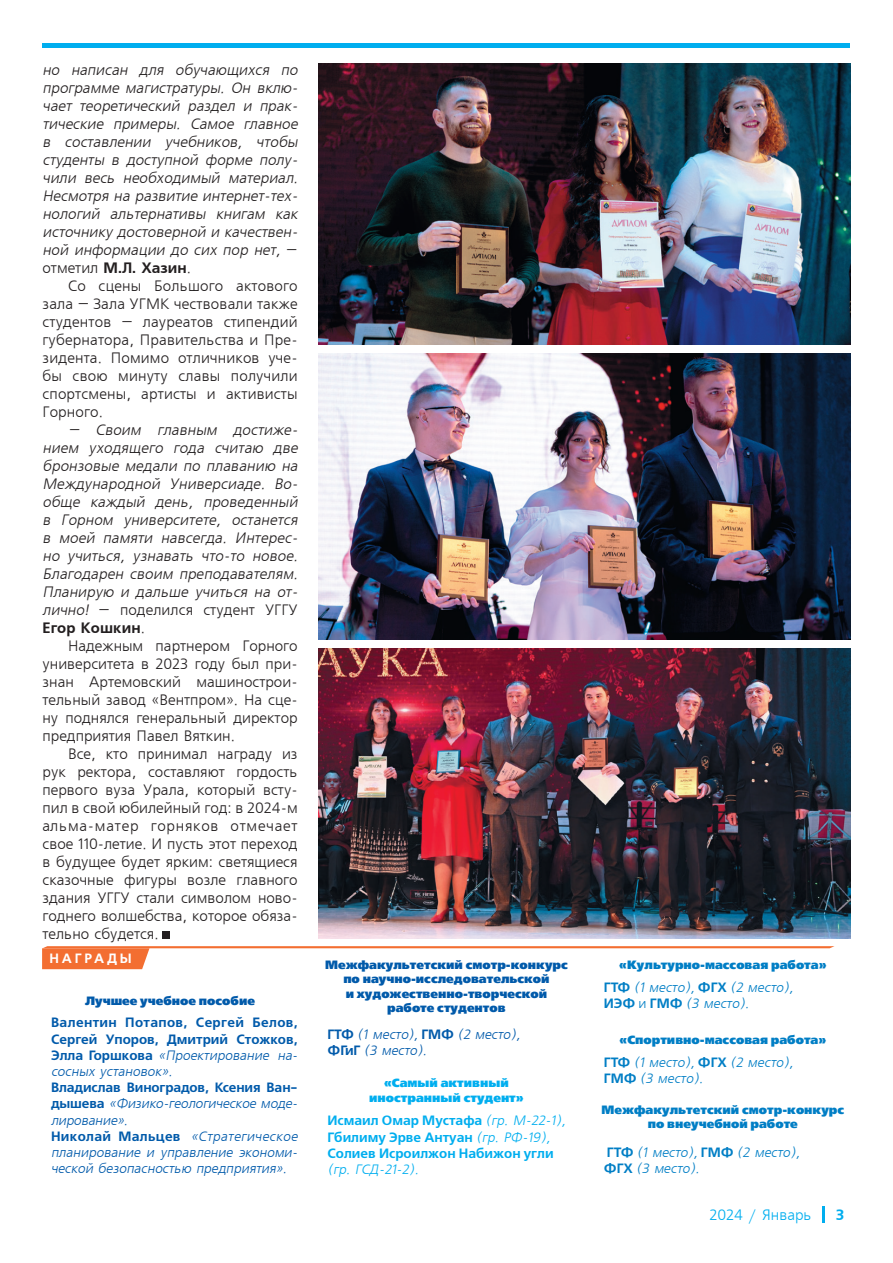
<style>
.page{position:relative;width:893px;height:1263px;background:#fff}
.page>*{position:absolute;margin:0;border:0;box-sizing:border-box;transform-origin:0 0}
.t1{font:15px/18px "Free Set CTT";color:#231f20;text-align:justify}
.t2{font:italic 15px/18px "Free Set CTT";color:#231f20}
.t3{font:15px "Free Set Cyrillic";color:#00aeef}
.t4{font:15px "Free Set Bold Cyrillic";color:#00aeef}
.t5{font:italic 13.5px/16.2px "Free Set CTT";color:#015aaa}
.t6{font:italic 13.5px "Free Set CTT";color:#007ec5}
.t7{font:600 13.5px/16.2px "Free Set";letter-spacing:.015em;color:#015aaa}
.t8{font:600 13.5px/16.2px "Free Set";color:#00aeef}
.t9{font:600 13.5px "Free Set";letter-spacing:.21em;color:#fff}
.t10{font:12px/14.4px "Free Set Extra CTT";color:#015aaa;text-align:center}
.t11{font:12px/14.4px "Free Set Extra CTT";color:#007ec5;text-align:center}
.t12{font:12px "Free Set Extra CTT";color:#00aeef}
.s1{font-style:normal}
.s2{font-family:"AXP Free Set C Bold";font-style:normal}
.s3{font-family:"Free Set CTT";font-weight:400;font-style:italic}
.s4{font-family:"Free Set";font-weight:600;font-style:normal}
</style>
<div class="page">
<svg style="left:822px;top:1206px;width:2px;height:16px"></svg>
<hr style="left:43px;top:44px;width:807px;height:4px;background:#00aeef">
<div style="left:162px;top:931px;width:8px;height:7px;background:#231f20"></div>
<svg style="left:42px;top:946px;width:792px;height:23px"></svg>
<img style="left:319px;top:64px;width:531px;height:281px">
<img style="left:319px;top:353px;width:531px;height:287px">
<img style="left:319px;top:648px;width:531px;height:291px">
<p class="t2" style="left:43px;top:61px;width:260px">но написан для обучающихся по программе магистратуры. Он вклю&shy;чает теоретический раздел и прак&shy;тические примеры. Самое главное в составлении учебников, чтобы студенты в доступной форме полу&shy;чили весь необходимый материал.<br>Несмотря на развитие интернет-тех&shy;нологий альтернативы книгам как источнику достоверной и качествен&shy;ной информации до сих пор нет, <span class="s1">– отметил</span> <span class="s2">М.Л. Хазин</span><span class="s1">.</span></p>
<p class="t1" style="left:43px;top:277px;width:257px;text-indent:26px">Со сцены Большого актового зала – Зала УГМК чествовали также студентов – лауреатов стипендий губернатора, Правительства и Пре&shy;зидента. Помимо отличников уче&shy;бы свою минуту славы получили спортсмены, артисты и активисты Горного.</p>
<p class="t2" style="left:43px;top:421px;width:260px;text-indent:26px">– Своим главным достиже&shy;нием уходящего года считаю две бронзовые медали по плаванию на<br>Международной Универсиаде. Во&shy;обще каждый день, проведенный в Горном университете, останется в моей памяти навсегда. Интерес&shy;но учиться, узнавать что-то новое.<br>Благодарен своим преподавателям.<br>Планирую и дальше учиться на от&shy;лично! <span class="s1">– поделился студент УГГУ<br></span><span class="s2">Егор Кошкин</span><span class="s1">.</span></p>
<p class="t1" style="left:43px;top:637px;width:257px;text-indent:26px">Надежным партнером Горного университета в 2023 году был при&shy;знан Артемовский машинострои&shy;тельный завод «Вентпром». На сце&shy;ну поднялся генеральный директор предприятия Павел Вяткин.</p>
<p class="t1" style="left:43px;top:745px;width:257px;text-indent:26px">Все, кто принимал награду из рук ректора, составляют гордость первого вуза Урала, который всту&shy;пил в свой юбилейный год: в 2024-м альма-матер горняков отмечает свое 110-летие. И пусть этот переход в будущее будет ярким: светящиеся сказочные фигуры возле главного здания УГГУ стали символом ново&shy;годнего волшебства, которое обяза&shy;тельно сбудется.</p>
<p class="t9" style="left:50px;top:950px;width:84px">НАГРАДЫ</p>
<p class="t10" style="left:85px;top:994px;width:171px">Лучшее учебное пособие</p>
<p class="t7" style="left:51px;top:1015px;width:251px">Валентин Потапов, Сергей Белов,<br>Сергей Упоров, Дмитрий Стожков,<br>Эл л а Го р ш ко в а <span class="s3">«Проектирование на&shy;сосных установок».</span></p>
<p class="t5" style="left:51px;top:1080px;width:251px"><span class="s4">Владислав Виноградов, Ксения Ван&shy;д ы ш е в а</span> «Физико-геологическое моде&shy;лирование».</p>
<p class="t5" style="left:51px;top:1129px;width:251px;text-align:justify"><span class="s4">Н и кол а й М а л ь це в</span> «Стратегическое планирование и управление экономи&shy;ческой безопасностью предприятия».</p>
<p class="t10" style="left:325px;top:957px;width:244px">Межфакультетский смотр-конкурс по научно-исследовательской<br>и художественно-творческой работе студентов</p>
<p class="t5" style="left:327px;top:1026px;width:197px"><span class="s4">ГТФ</span> (1 место),<span class="s4">Г М Ф</span> (2 место),</p>
<p class="t5" style="left:327px;top:1043px;width:104px"><span class="s4">Ф Ги Г</span> (3 место).</p>
<p class="t12" style="left:384px;top:1076px;width:126px">«Самый активный</p>
<p class="t12" style="left:369px;top:1090px;width:156px">иностранный студент»</p>
<p class="t8" style="left:327px;top:1113px;width:242px">Исмаил Омар Мустафа <span class="s3">(гр. М-22-1),<br></span>Гбилиму Эрве Антуан <span class="s3">(гр. РФ-19),<br></span>Солиев Исроилжон Набижон угли <span class="s3">(гр. ГСД-21-2).</span></p>
<p class="t11" style="left:619px;top:957px;width:209px">«Культурно-массовая работа»</p>
<p class="t6" style="left:604px;top:980px;width:194px"><span class="s4">ГТФ</span> (1 место),<span class="s4">Ф ГХ</span> (2 место),</p>
<p class="t6" style="left:604px;top:996px;width:149px"><span class="s4">И Э Ф</span> <span class="s1">и</span> <span class="s4">Г М Ф</span> (3 место).</p>
<p class="t11" style="left:620px;top:1033px;width:208px">«Спортивно-массовая работа»</p>
<p class="t6" style="left:604px;top:1055px;width:194px"><span class="s4">ГТФ</span> (1 место),<span class="s4">Ф ГХ</span> (2 место),</p>
<p class="t6" style="left:604px;top:1071px;width:103px"><span class="s4">Г М Ф</span> (3 место).</p>
<p class="t11" style="left:602px;top:1102px;width:244px">Межфакультетский смотр-конкурс по внеучебной работе</p>
<p class="t6" style="left:607px;top:1145px;width:197px"><span class="s4">ГТФ</span> (1 место),<span class="s4">Г М Ф</span> (2 место),</p>
<p class="t6" style="left:604px;top:1161px;width:100px"><span class="s4">Ф ГХ</span> (3 место).</p>
<p class="t3" style="left:710px;top:1207px;width:104px">2024 / Январь</p>
<p class="t4" style="left:836px;top:1206px;width:10px">3</p>
</div>
